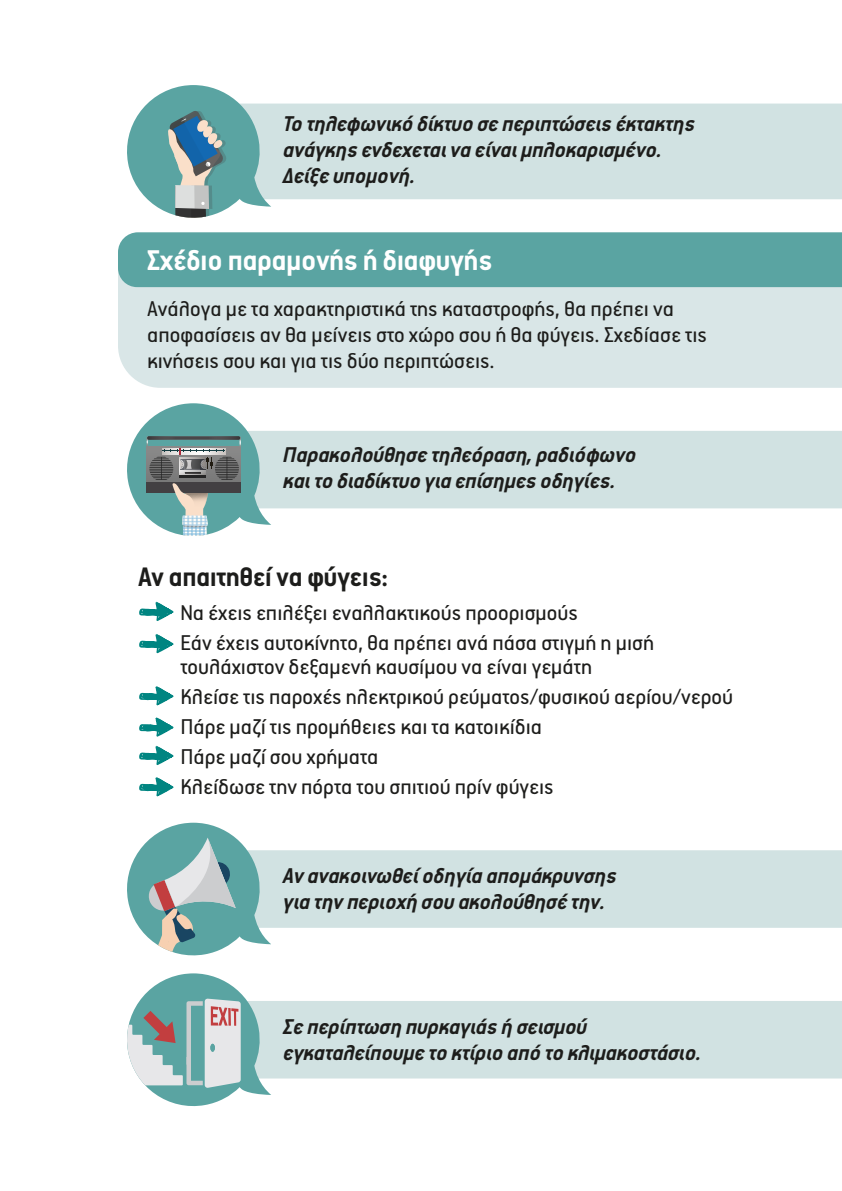
<style>
.page{position:relative;width:842px;height:1191px;background:#fff}
.page>*{position:absolute;margin:0;border:0;box-sizing:border-box;transform-origin:0 0}
.t1{font:700 32px "PF Premier Text";color:#fff}
.t2{font:700 30px "PF Premier Text";color:#1d1d1b}
.t3{font:24px/30px "PF Premier Text";color:#1d1d1b}
.t4{font:italic 700 24px/26px "PF Premier Text";color:#1d1d1b}
</style>
<div class="page">
<div style="left:271px;top:431px;width:571px;height:77px;background:#d1e2e2"></div>
<div style="left:271px;top:104px;width:571px;height:95px;background:#d1e2e2"></div>
<div style="left:271px;top:850px;width:571px;height:77px;background:#d1e2e2"></div>
<div style="left:271px;top:1001px;width:571px;height:77px;background:#d1e2e2"></div>
<svg style="left:139px;top:601px;width:35px;height:20px"></svg>
<svg style="left:139px;top:634px;width:35px;height:19px"></svg>
<svg style="left:139px;top:686px;width:35px;height:19px"></svg>
<svg style="left:139px;top:717px;width:35px;height:20px"></svg>
<svg style="left:139px;top:745px;width:35px;height:20px"></svg>
<svg style="left:139px;top:777px;width:35px;height:19px"></svg>
<svg style="left:127px;top:85px;width:144px;height:133px"></svg>
<div style="left:118px;top:287px;width:724px;height:101px;background:#d9e6e7"></div>
<div style="left:118px;top:232px;width:724px;height:55px;background:#5aa4a2"></div>
<svg style="left:127px;top:403px;width:144px;height:133px"></svg>
<svg style="left:127px;top:822px;width:144px;height:134px"></svg>
<svg style="left:127px;top:973px;width:144px;height:134px"></svg>
<p class="t4" style="left:283px;top:111px;width:413px">Το τηλεφωνικό δίκτυο σε περιπτώσεις έκτακτης ανάγκης ενδεχεται να είναι µπλοκαρισµένο. ∆είξε υποµονή.</p>
<h1 class="t1" style="left:147px;top:244px;width:347px">Σχέδιο παραµονής ή διαφυγής</h1>
<p class="t3" style="left:147px;top:295px;width:561px;line-height:26px">Ανάλογα µε τα χαρακτηριστικά της καταστροφής, θα πρέπει να αποφασίσεις αν θα µείνεις στο χώρο σου ή θα φύγεις. Σχεδίασε τις κινήσεις σου και για τις δύο περιπτώσεις.</p>
<p class="t4" style="left:283px;top:441px;width:354px">Παρακολούθησε τηλεόραση, ραδιόφωνο και το διαδίκτυο για επίσηµες οδηγίες.</p>
<p class="t2" style="left:138px;top:562px;width:251px">Αν απαιτηθεί να φύγεις:</p>
<p class="t3" style="left:180px;top:598px;width:475px">Να έχεις επιλέξει εναλλακτικούς προορισµούς<br>Εάν έχεις αυτοκίνητο, θα πρέπει ανά πάσα στιγµή η µισή</p>
<p class="t3" style="left:180px;top:652px;width:554px">τουλάχιστον δεξαµενή καυσίµου να είναι γεµάτη<br>Κλείσε τις παροχές ηλεκτρικού ρεύµατος/φυσικού αερίου/νερού Πάρε µαζί τις προµήθειες και τα κατοικίδια<br>Πάρε µαζί σου χρήµατα<br>Κλείδωσε την πόρτα του σπιτιού πρίν φύγεις</p>
<p class="t4" style="left:283px;top:863px;width:335px">Αν ανακοινωθεί οδηγία αποµάκρυνσης για την περιοχή σου ακολούθησέ την.</p>
<p class="t4" style="left:283px;top:1013px;width:419px">Σε περίπτωση πυρκαγιάς ή σεισµού εγκαταλείπουµε το κτίριο από το κλιµακοστάσιο.</p>
</div>
